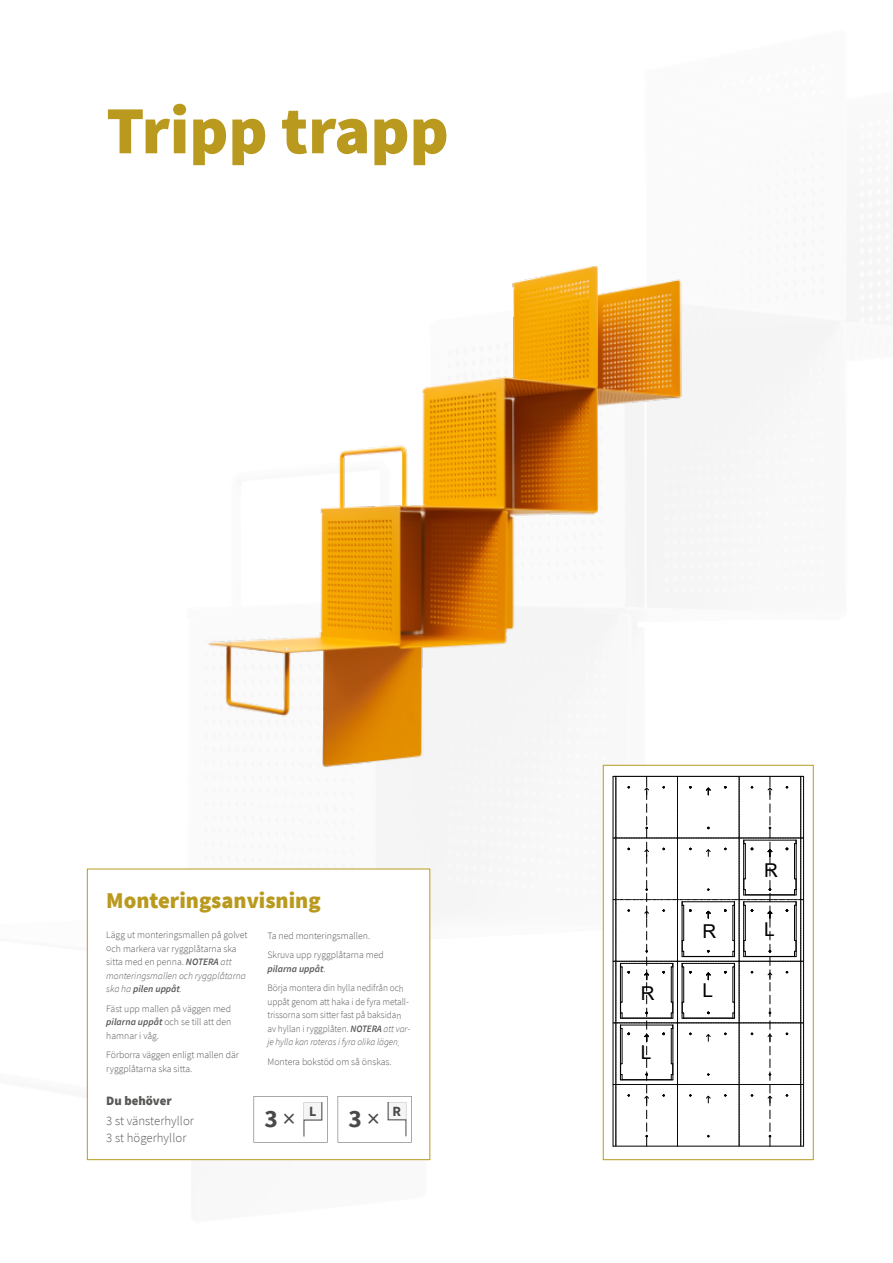
<style>
.page{position:relative;width:893px;height:1263px;background:#fff}
.page>*{position:absolute;margin:0;border:0;box-sizing:border-box;transform-origin:0 0}
.t1{font:900 67.5px "Source Sans Pro";color:#b99a1f}
.t2{font:700 25.35px "Source Sans Pro";color:#4a4949}
.t3{font:900 22.5px "Source Sans Pro";color:#b99a1f}
.t4{font:19.05px "Arial";color:#000}
.t5{font:700 14.1px "Source Sans Pro";color:#4a4949}
.t6{font:300 12.75px/17.2px "Source Sans Pro";letter-spacing:.005em;color:#575756}
.t7{font:900 12.75px "Source Sans Pro";color:#575756}
.t8{font:300 9.75px/13.5px "Source Sans Pro";color:#575756}
.t9{font:300 9.75px/13.5px "Source Sans Pro";color:#575756;scale:.96 1}
.s1{font-weight:600;font-style:italic}
.s2{font-style:italic}
.s3{font-weight:400}
</style>
<div class="page">
<img style="left:86px;top:322px;width:752px;height:839px">
<img style="left:178px;top:266px;width:537px;height:582px">
<div style="left:87px;top:869px;width:343px;height:291px;background:#fff;border:1px solid #b99a1f"></div>
<svg style="left:338px;top:1096px;width:74px;height:46px"></svg>
<svg style="left:254px;top:1096px;width:74px;height:46px"></svg>
<div style="left:603px;top:765px;width:210px;height:395px;background:#fff;border:1px solid #b99a1f"></div>
<hr style="left:613px;top:1146px;width:191px;height:1px;background:#000">
<svg style="left:613px;top:776px;width:191px;height:370px"></svg>
<h1 class="t1" style="left:106px;top:103px;width:344px">Tripp trapp</h1>
<h3 class="t3" style="left:106px;top:891px;width:216px">Monteringsanvisning</h3>
<p class="t8" style="left:106px;top:929px;width:143px">Lägg ut monteringsmallen på golvet och markera var ryggplåtarna ska sitta med en penna. <span class="s1">NOTERA</span> <span class="s2">att monteringsmallen och ryggplåtarna ska ha</span> <span class="s1">pilen uppåt</span><span class="s2">.</span></p>
<p class="t8" style="left:106px;top:1002px;width:126px;text-align:justify">Fäst upp mallen på väggen med <span class="s1">pilarna uppåt</span> och se till att den hamnar i våg.</p>
<p class="t8" style="left:106px;top:1049px;width:134px">Förborra väggen enligt mallen där ryggplåtarna ska sitta.</p>
<h3 class="t7" style="left:106px;top:1095px;width:67px">Du behöver</h3>
<h3 class="t6" style="left:106px;top:1113px;width:89px">3 st vänsterhyllor<br>3 st högerhyllor</h3>
<p class="t8" style="left:267px;top:926px;width:118px;line-height:19.5px">Ta ned monteringsmallen.<br>Skruva upp ryggplåtarna med</p>
<p class="t8" style="left:267px;top:959px;width:138px;line-height:19.6px"><span class="s1">pilarna uppåt</span>.<br>Börja montera din hylla nedifrån och</p>
<p class="t9" style="left:267px;top:995px;width:150px">uppåt genom att haka i de fyra metall&shy;trissorna som sitter fast på baksidan av hyllan i ryggplåten. <span class="s1">NOTERA</span> <span class="s2">att var&shy;je hylla kan roteras i fyra olika lägen.</span></p>
<p class="t8" style="left:267px;top:1055px;width:126px">Montera bokstöd om så önskas.</p>
<h2 class="t2" style="left:264px;top:1108px;width:33px">3<span class="s3">×</span></h2>
<h3 class="t5" style="left:309px;top:1105px;width:9px">L</h3>
<h2 class="t2" style="left:349px;top:1108px;width:33px">3<span class="s3">×</span></h2>
<h3 class="t5" style="left:393px;top:1105px;width:10px">R</h3>
<h3 class="t4" style="left:764px;top:863px;width:15px">R</h3>
<h3 class="t4" style="left:702px;top:924px;width:15px">R</h3>
<h3 class="t4" style="left:764px;top:922px;width:12px">L</h3>
<h3 class="t4" style="left:641px;top:986px;width:15px">R</h3>
<h3 class="t4" style="left:703px;top:983px;width:12px">L</h3>
<h3 class="t4" style="left:641px;top:1045px;width:12px">L</h3>
</div>
